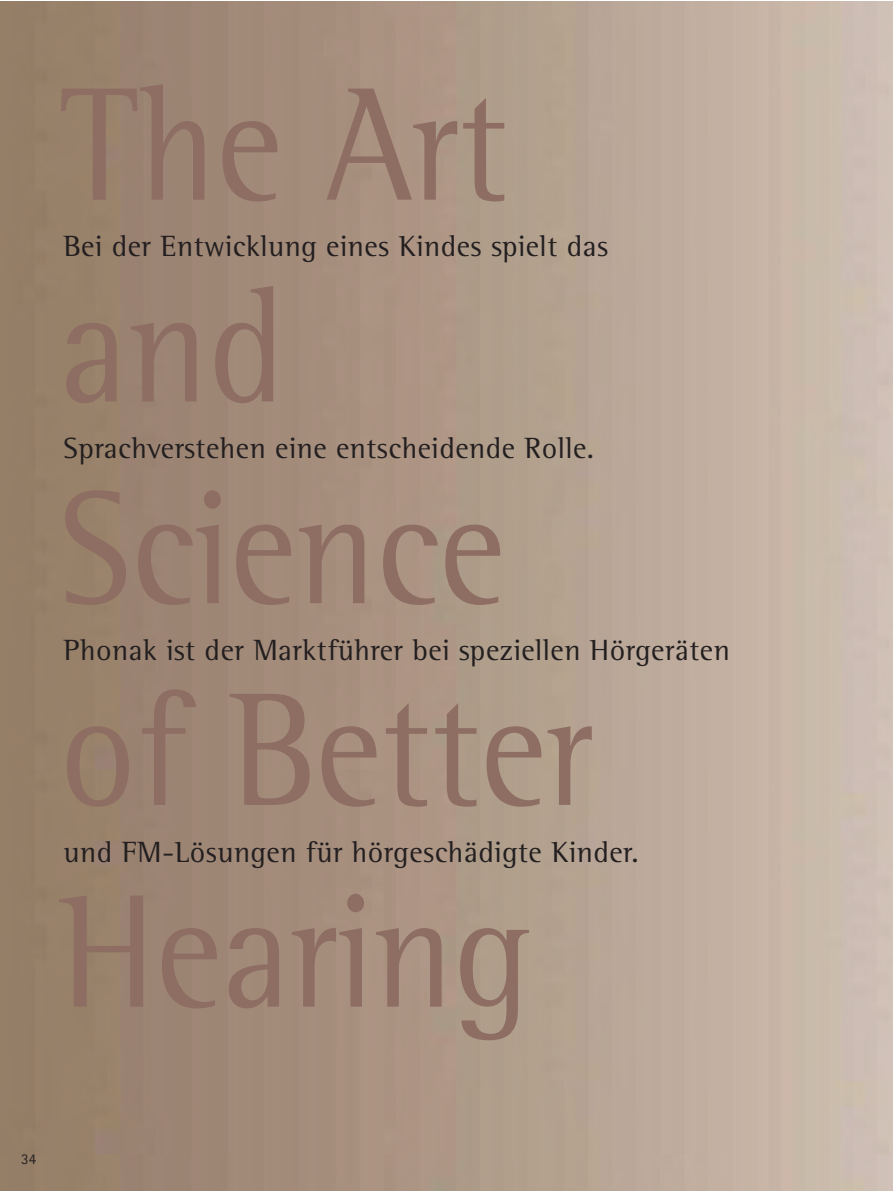
<style>
.page{position:relative;width:893px;height:1191px;background:#fff}
.page>*{position:absolute;margin:0;border:0;box-sizing:border-box;transform-origin:0 0}
.t1{font:165px/201.8px "Rotis Semi Serif";color:#8e6d62;scale:.9 1}
.t2{font:30px "Rotis Semi Serif";letter-spacing:.015em;color:#231f20}
.t3{font:15px "Rotis Sans Serif";color:#231f20}
</style>
<div class="page">
<img style="left:0;top:2px;width:892px;height:1189px">
<h1 class="t1" style="left:59px;top:59px;width:594px">The Art and<br>Science of Better<br>Hearing</h1>
<p class="t2" style="left:64px;top:235px;width:546px">Bei der Entwicklung eines Kindes spielt das</p>
<p class="t2" style="left:64px;top:437px;width:532px">Sprachverstehen eine entscheidende Rolle.</p>
<p class="t2" style="left:64px;top:639px;width:667px">Phonak ist der Marktführer bei speziellen Hörgeräten</p>
<p class="t2" style="left:64px;top:841px;width:576px">und FM-Lösungen für hörgeschädigte Kinder.</p>
<p class="t3" style="left:21px;top:1154px;width:17px">34</p>
</div>
